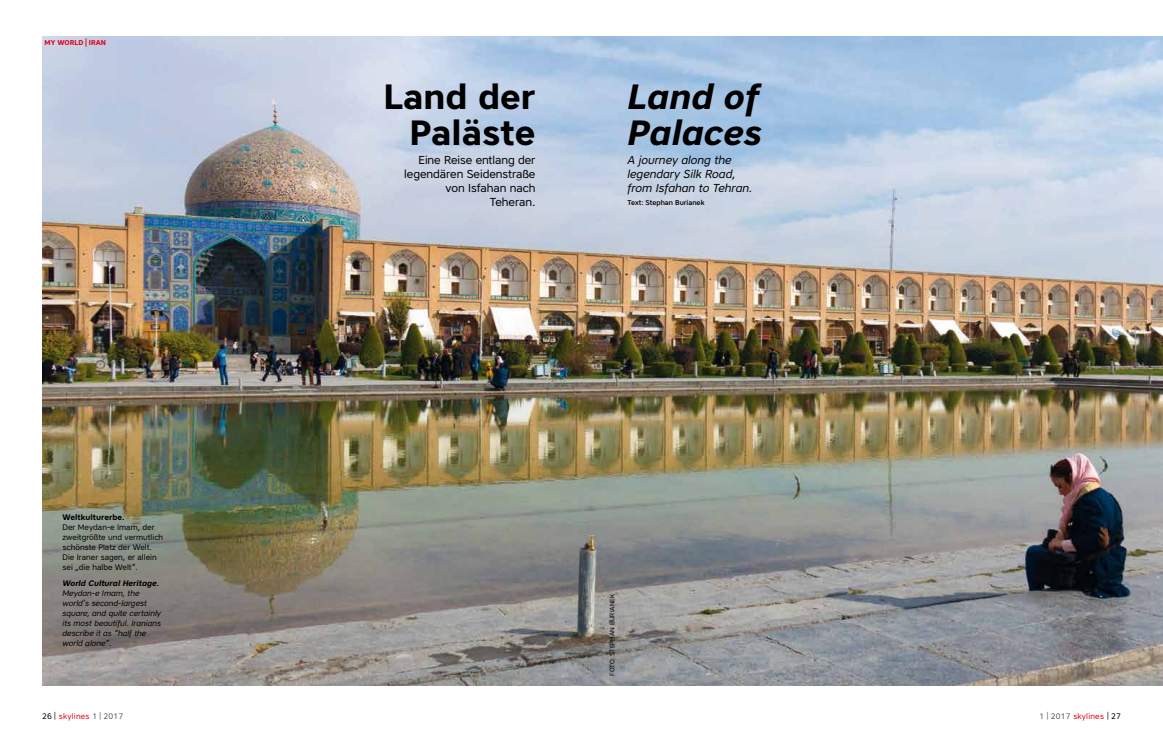
<style>
.page{position:relative;width:1163px;height:738px;background:#fff}
.page>*{position:absolute;margin:0;border:0;box-sizing:border-box;transform-origin:0 0}
.t1{font:700 35px/35px "Core Sans A65";color:#000;text-align:right}
.t2{font:italic 700 35px/35px "Core Sans A65";color:#000}
.t3{font:11.5px/14px "Core Sans A45";letter-spacing:-.005em;color:#000;text-align:right}
.t4{font:italic 11.5px/14px "Core Sans A45";color:#000}
.t5{font:italic 8px/10px "Core Sans A45";color:#000}
.t6{font:8px/10px "Core Sans A45";color:#000}
.t7{font:8px "Core Sans A45";letter-spacing:.025em;color:#e2001a}
.t8{font:italic 700 8px "Core Sans A65";color:#000}
.t9{font:700 8px "Core Sans A65";color:#000}
.t10{font:500 7px "Core Sans A55";color:#000}
.t11{font:700 7px "Core Sans A65";color:#e2001a}
.t12{font:6.5px "Core Sans A45";color:#000}
.s1{font-size:8.5px}
.s2{color:#000}
.s3{color:#58585a}
</style>
<div class="page">
<img style="left:42px;top:36px;width:1120px;height:649px">
<p class="t11" style="left:44px;top:37px;width:63px">my world <span class="s1">|</span> Iran</p>
<p class="t9" style="left:62px;top:512px;width:64px">Weltkulturerbe.</p>
<p class="t6" style="left:62px;top:522px;width:102px">Der Meydan-e I mam, der zweitgrößte und vermutlich schönste Platz der Welt.<br>Die I raner sagen, er allein sei „die halbe Welt“.</p>
<p class="t8" style="left:62px;top:577px;width:98px">World Cultural Heritage.</p>
<p class="t5" style="left:62px;top:587px;width:100px">Meydan-e Imam, the world’s second-largest square, and quite certainly its most beautiful. Iranians describe it as “half the world alone”.</p>
<p class="t7" style="left:42px;top:710px;width:83px"><span class="s2">26 |</span> skylines <span class="s3">1 | 2017</span></p>
<h1 class="t1" style="left:383px;top:79px;width:153px">Land der<br>Paläste</h1>
<h2 class="t3" style="left:404px;top:152px;width:133px">Eine Reise entlang der legendären Seidenstraße von Isfahan nach<br>Teheran.</h2>
<h1 class="t2" style="left:627px;top:79px;width:136px">Land of<br>Palaces</h1>
<h2 class="t4" style="left:627px;top:152px;width:127px">A journey along the legendary Silk Road, from Isfahan to Tehran.</h2>
<p class="t10" style="left:627px;top:198px;width:79px">Text: Stephan Burianek</p>
<p class="t12" style="left:608px;top:675px;width:83px;rotate:-90deg">FOTO: Stephan burianek</p>
<p class="t7" style="left:1039px;top:710px;width:83px"><span class="s3">1 | 2017</span> skylines <span class="s2">| 27</span></p>
</div>
